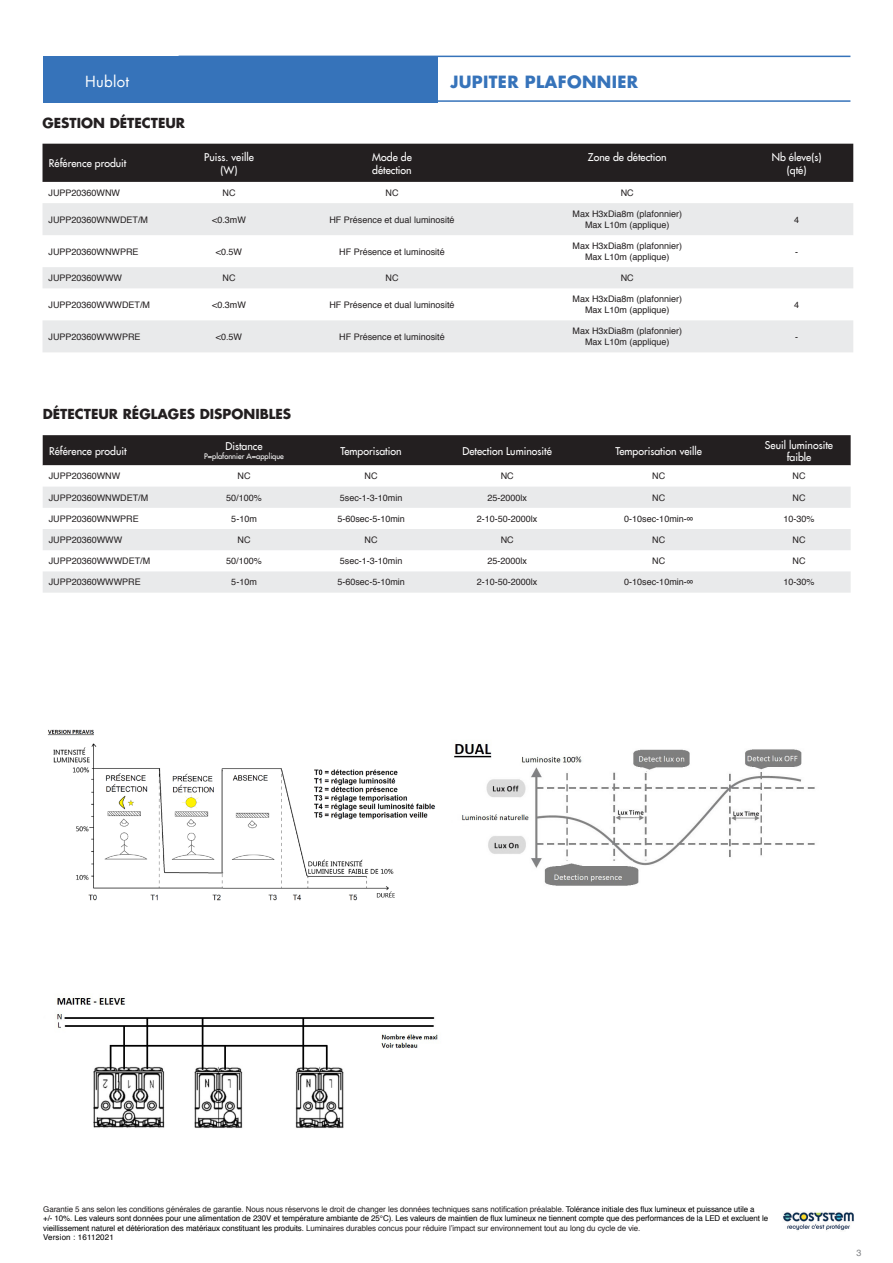
<style>
.page{position:relative;width:893px;height:1263px;background:#fff}
.page>*{position:absolute;margin:0;border:0;box-sizing:border-box;transform-origin:0 0}
.Titre_page_Deltaled{font:700 16.5px "Futura LT";letter-spacing:.02em;color:#3673ba}
.Titre_page_Deltaled-2{font:15px "Futura LT";letter-spacing:.02em;color:#fff}
.Sous-titre{font:700 13.5px "Futura LT";color:#231f20}
.Titre_colonne_tablea{font:10.5px/12.6px "Futura LT";color:#fff;text-align:center}
.content_tableau_smal{font:9px "Helvetica";color:#231f20}
.content_tableau_7pt{font:9px "Helvetica";color:#231f20}
.t1{font:9px "Helvetica";color:#808285}
.t2{font:7.95px/9.6px "Helvetica";letter-spacing:-.01em;color:#000}
.t3{font:7.95px "Helvetica";letter-spacing:.02em;color:#000}
.Titre_colonne_tablea-2{font:7.5px "Futura LT";color:#fff}
.s1{color:#231f20}
</style>
<div class="page">
<div style="left:43px;top:56px;width:395px;height:46px;background:#3673ba"></div>
<hr style="left:179px;top:56px;width:671px;height:1px;background:#3673ba">
<img style="left:47px;top:729px;width:388px;height:172px">
<img style="left:56px;top:997px;width:382px;height:131px">
<img style="left:454px;top:743px;width:361px;height:143px">
<hr style="left:179px;top:100px;width:671px;height:2px;background:#3673ba">
<img style="left:783px;top:1212px;width:71px;height:19px">
<div style="left:43px;top:435px;width:808px;height:30px;background:#231f20"></div>
<svg style="left:43px;top:465px;width:808px;height:1px"></svg>
<svg style="left:43px;top:487px;width:808px;height:106px;fill:#e9eaeb"></svg>
<div style="left:43px;top:144px;width:810px;height:38px;background:#231f20"></div>
<svg style="left:43px;top:203px;width:810px;height:149px;fill:#e9eaeb"></svg>
<p class="Titre_page_Deltaled-2" style="left:85px;top:72px;width:45px">Hublot</p>
<p class="Titre_page_Deltaled" style="left:450px;top:71px;width:189px">JUPITER PLAFONNIER</p>
<p class="Sous-titre" style="left:43px;top:114px;width:144px">GESTION DÉTECTEUR</p>
<p class="Titre_colonne_tablea" style="left:49px;top:157px;width:79px">Référence produit</p>
<p class="Titre_colonne_tablea" style="left:204px;top:151px;width:51px">Puiss. veille</p>
<p class="Titre_colonne_tablea" style="left:221px;top:163px;width:18px">(W)</p>
<p class="Titre_colonne_tablea" style="left:372px;top:151px;width:41px">Mode de</p>
<p class="Titre_colonne_tablea" style="left:372px;top:163px;width:41px">détection</p>
<p class="Titre_colonne_tablea" style="left:588px;top:151px;width:80px">Zone de détection</p>
<p class="Titre_colonne_tablea" style="left:772px;top:151px;width:51px">Nb éleve(s)</p>
<p class="Titre_colonne_tablea" style="left:787px;top:163px;width:21px">(qté)</p>
<p class="content_tableau_7pt" style="left:49px;top:186px;width:73px">JUPP20360WNW</p>
<p class="content_tableau_smal" style="left:222px;top:186px;width:14px">NC</p>
<p class="content_tableau_smal" style="left:385px;top:186px;width:14px">NC</p>
<p class="content_tableau_smal" style="left:621px;top:186px;width:14px">NC</p>
<p class="content_tableau_7pt" style="left:49px;top:212px;width:101px">JUPP20360WNWDET/M</p>
<p class="content_tableau_smal" style="left:212px;top:212px;width:35px">&lt;0.3mW</p>
<p class="content_tableau_smal" style="left:329px;top:212px;width:127px">HF Présence et dual luminosité</p>
<p class="content_tableau_smal" style="left:572px;top:207px;width:111px">Max H3xDia8m (plafonnier)</p>
<p class="content_tableau_smal" style="left:585px;top:218px;width:86px">Max L10m (applique)</p>
<p class="content_tableau_7pt" style="left:49px;top:244px;width:92px">JUPP20360WNWPRE</p>
<p class="content_tableau_smal" style="left:216px;top:244px;width:28px">&lt;0.5W</p>
<p class="content_tableau_smal" style="left:339px;top:244px;width:107px">HF Présence et luminosité</p>
<p class="content_tableau_smal" style="left:572px;top:239px;width:111px">Max H3xDia8m (plafonnier)</p>
<p class="content_tableau_smal" style="left:585px;top:250px;width:86px">Max L10m (applique)</p>
<p class="content_tableau_7pt" style="left:49px;top:271px;width:75px">JUPP20360WWW</p>
<p class="content_tableau_smal" style="left:222px;top:271px;width:14px">NC</p>
<p class="content_tableau_smal" style="left:385px;top:271px;width:14px">NC</p>
<p class="content_tableau_smal" style="left:621px;top:271px;width:14px">NC</p>
<p class="content_tableau_7pt" style="left:49px;top:298px;width:103px">JUPP20360WWWDET/M</p>
<p class="content_tableau_smal" style="left:212px;top:298px;width:35px">&lt;0.3mW</p>
<p class="content_tableau_smal" style="left:329px;top:298px;width:127px">HF Présence et dual luminosité</p>
<p class="content_tableau_smal" style="left:572px;top:292px;width:111px">Max H3xDia8m (plafonnier)</p>
<p class="content_tableau_smal" style="left:585px;top:303px;width:86px">Max L10m (applique)</p>
<p class="content_tableau_7pt" style="left:49px;top:330px;width:94px">JUPP20360WWWPRE</p>
<p class="content_tableau_smal" style="left:216px;top:330px;width:28px">&lt;0.5W</p>
<p class="content_tableau_smal" style="left:339px;top:330px;width:107px">HF Présence et luminosité</p>
<p class="content_tableau_smal" style="left:572px;top:324px;width:111px">Max H3xDia8m (plafonnier)</p>
<p class="content_tableau_smal" style="left:585px;top:335px;width:86px">Max L10m (applique)</p>
<p class="content_tableau_smal" style="left:794px;top:212px;width:7px">4</p>
<p class="content_tableau_smal" style="left:795px;top:244px;width:4px">-</p>
<p class="content_tableau_smal" style="left:794px;top:298px;width:7px">4</p>
<p class="content_tableau_smal" style="left:795px;top:330px;width:4px">-</p>
<p class="Sous-titre" style="left:43px;top:405px;width:250px">DÉTECTEUR RÉGLAGES DISPONIBLES</p>
<p class="Titre_colonne_tablea" style="left:49px;top:445px;width:79px">Référence produit</p>
<p class="Titre_colonne_tablea" style="left:225px;top:440px;width:39px">Distance</p>
<p class="Titre_colonne_tablea-2" style="left:204px;top:452px;width:81px">P=plafonnier A=applique</p>
<p class="Titre_colonne_tablea" style="left:341px;top:445px;width:62px">Temporisation</p>
<p class="Titre_colonne_tablea" style="left:462px;top:445px;width:91px">Detection Luminosité</p>
<p class="Titre_colonne_tablea" style="left:616px;top:445px;width:88px">Temporisation veille</p>
<p class="Titre_colonne_tablea" style="left:765px;top:438px;width:70px">Seuil luminosite faible</p>
<p class="content_tableau_7pt" style="left:49px;top:469px;width:73px">JUPP20360WNW</p>
<p class="content_tableau_smal" style="left:238px;top:469px;width:14px">NC</p>
<p class="content_tableau_smal" style="left:365px;top:469px;width:14px">NC</p>
<p class="content_tableau_smal" style="left:501px;top:469px;width:14px">NC</p>
<p class="content_tableau_smal" style="left:652px;top:469px;width:14px">NC</p>
<p class="content_tableau_smal" style="left:792px;top:469px;width:14px">NC</p>
<p class="content_tableau_7pt" style="left:49px;top:490px;width:101px">JUPP20360WNWDET/M</p>
<p class="content_tableau_smal" style="left:226px;top:490px;width:37px">50/100%</p>
<p class="content_tableau_smal" style="left:340px;top:490px;width:64px">5sec-1-3-10min</p>
<p class="content_tableau_smal" style="left:487px;top:490px;width:41px">25-2000lx</p>
<p class="content_tableau_smal" style="left:652px;top:490px;width:14px">NC</p>
<p class="content_tableau_smal" style="left:792px;top:490px;width:14px">NC</p>
<p class="content_tableau_7pt" style="left:49px;top:512px;width:92px">JUPP20360WNWPRE</p>
<p class="content_tableau_smal" style="left:231px;top:512px;width:27px">5-10m</p>
<p class="content_tableau_smal" style="left:337px;top:512px;width:69px">5-60sec-5-10min</p>
<p class="content_tableau_smal" style="left:477px;top:512px;width:62px">2-10-50-2000lx</p>
<p class="content_tableau_smal" style="left:624px;top:512px;width:70px">0-10sec-10min-∞</p>
<p class="content_tableau_smal" style="left:783px;top:512px;width:33px">10-30%</p>
<p class="content_tableau_7pt" style="left:49px;top:533px;width:75px">JUPP20360WWW</p>
<p class="content_tableau_smal" style="left:238px;top:533px;width:14px">NC</p>
<p class="content_tableau_smal" style="left:365px;top:533px;width:14px">NC</p>
<p class="content_tableau_smal" style="left:501px;top:533px;width:14px">NC</p>
<p class="content_tableau_smal" style="left:652px;top:533px;width:14px">NC</p>
<p class="content_tableau_smal" style="left:792px;top:533px;width:14px">NC</p>
<p class="content_tableau_7pt" style="left:49px;top:554px;width:103px">JUPP20360WWWDET/M</p>
<p class="content_tableau_smal" style="left:226px;top:554px;width:37px">50/100%</p>
<p class="content_tableau_smal" style="left:340px;top:554px;width:64px">5sec-1-3-10min</p>
<p class="content_tableau_smal" style="left:487px;top:554px;width:41px">25-2000lx</p>
<p class="content_tableau_smal" style="left:652px;top:554px;width:14px">NC</p>
<p class="content_tableau_smal" style="left:792px;top:554px;width:14px">NC</p>
<p class="content_tableau_7pt" style="left:49px;top:575px;width:94px">JUPP20360WWWPRE</p>
<p class="content_tableau_smal" style="left:231px;top:575px;width:27px">5-10m</p>
<p class="content_tableau_smal" style="left:337px;top:575px;width:69px">5-60sec-5-10min</p>
<p class="content_tableau_smal" style="left:477px;top:575px;width:62px">2-10-50-2000lx</p>
<p class="content_tableau_smal" style="left:624px;top:575px;width:70px">0-10sec-10min-∞</p>
<p class="content_tableau_smal" style="left:783px;top:575px;width:33px">10-30%</p>
<p class="t2" style="left:43px;top:1204px;width:726px"><span class="s1">Garantie 5 ans selon les conditions générales de garantie. Nous nous réservons le droit de changer les données techniques sans notification préalable.</span> Tolérance initiale des flux lumineux et puissance utile a<br>+/- 10%. Les valeurs sont données pour une alimentation de 230V et température ambiante de 25°C). Les valeurs de maintien de flux lumineux ne tiennent compte que des performances de la LED et excluent le vieillissement naturel et détérioration des matériaux constituant les produits. <span class="s1">Luminaires durables concus pour réduire l’impact sur environnement tout au long du cycle de vie.</span></p>
<p class="t3" style="left:43px;top:1231px;width:72px">Version : 16112021</p>
<p class="t1" style="left:857px;top:1246px;width:7px">3</p>
</div>
